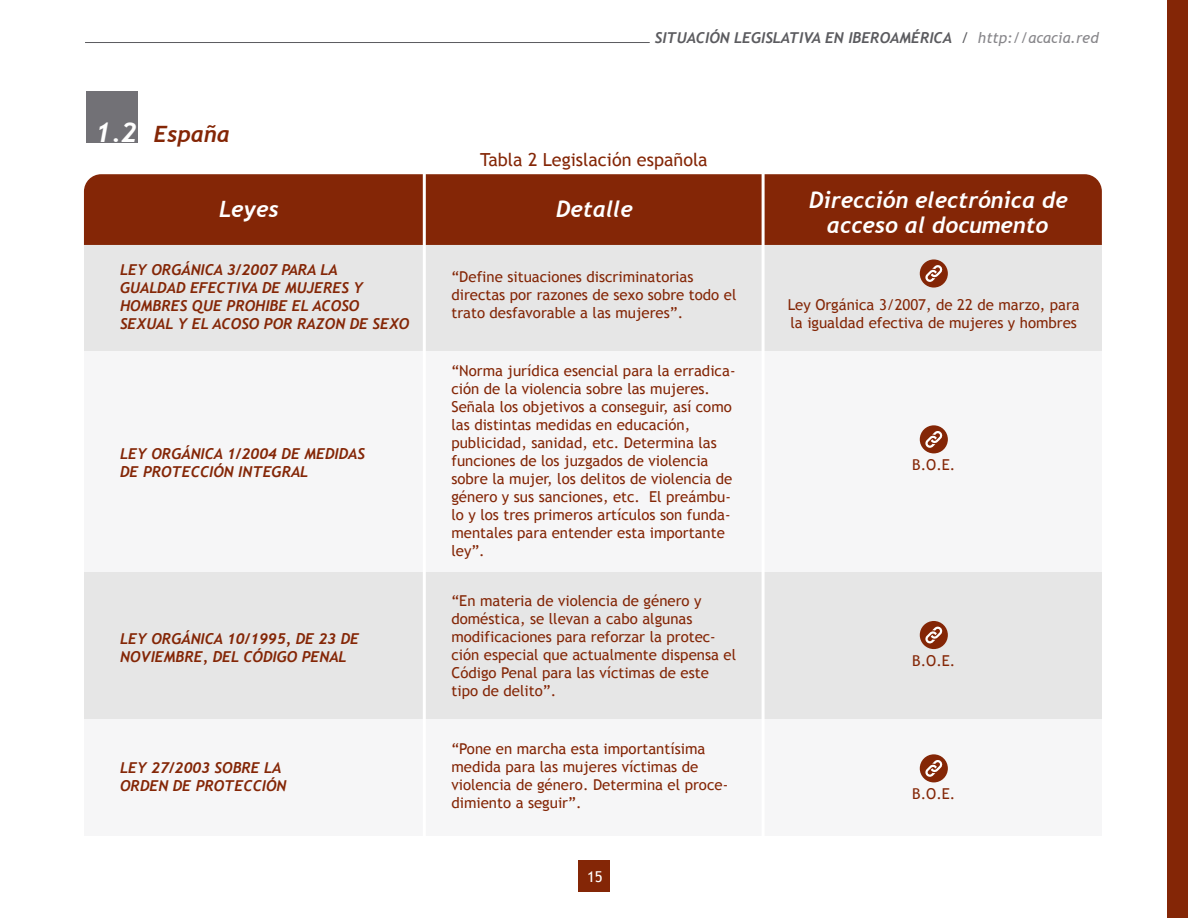
<style>
.page{position:relative;width:1188px;height:918px;background:#fff}
.page>*{position:absolute;margin:0;border:0;box-sizing:border-box;transform-origin:0 0}
.t1{font:italic 700 22.5px/25.5px "Trebuchet";color:#fff;text-align:center}
.t2{font:italic 700 22.5px "Trebuchet";color:#842606}
.t3{font:18px "Trebuchet MS";color:#842606}
.t4{font:15px/18px "Trebuchet MS";color:#842606}
.t5{font:italic 700 15px/18px "Trebuchet";color:#842606}
.t6{font:italic 700 15px "Trebuchet";color:#5b5b5f}
.t7{font:15px "Trebuchet MS";color:#fff}
.s1{font-size:27.15px;color:#fff}
.s2{font-family:"Trebuchet MS";font-weight:400}
.s3{font-family:"Trebuchet MS";font-weight:400;color:#87868a}
</style>
<div class="page">
<div style="left:1167px;top:0;width:21px;height:918px;background:#842606"></div>
<hr style="left:85px;top:42px;width:565px;height:1px;background:#5b5b5f">
<div style="left:578px;top:860px;width:32px;height:31px;background:#842606"></div>
<div style="left:84px;top:241px;width:1018px;height:595px;background:#e6e6e6"></div>
<div style="left:84px;top:351px;width:1018px;height:220px;background:#f6f6f7"></div>
<div style="left:84px;top:719px;width:1018px;height:117px;background:#f6f6f7"></div>
<div style="left:87px;top:91px;width:51px;height:51px;background:#727176"></div>
<div style="left:84px;top:174px;width:1018px;height:71px;background:#842606"></div>
<hr style="left:762px;top:171px;width:3px;height:673px;background:#fff">
<hr style="left:423px;top:171px;width:3px;height:673px;background:#fff">
<div style="left:920px;top:259px;width:28px;height:29px;background:#842606;border-radius:50%"></div>
<svg style="left:925px;top:265px;width:18px;height:17px"></svg>
<div style="left:920px;top:425px;width:28px;height:28px;background:#842606;border-radius:50%"></div>
<svg style="left:925px;top:431px;width:18px;height:17px"></svg>
<div style="left:920px;top:621px;width:28px;height:28px;background:#842606;border-radius:50%"></div>
<svg style="left:925px;top:627px;width:18px;height:16px"></svg>
<div style="left:920px;top:754px;width:28px;height:28px;background:#842606;border-radius:50%"></div>
<svg style="left:925px;top:760px;width:18px;height:17px"></svg>
<h1 class="t2" style="left:95px;top:121px;width:137px"><span class="s1">1.2</span> España</h1>
<p class="t6" style="left:655px;top:28px;width:445px">SITUACIÓN LEGISLATIVA EN IBEROAMÉRICA <span class="s2">/</span> <span class="s3">http://acacia.red</span></p>
<p class="t3" style="left:480px;top:149px;width:229px">Tabla 2 Legislación española</p>
<h1 class="t1" style="left:219px;top:196px;width:61px">Leyes</h1>
<h1 class="t1" style="left:556px;top:196px;width:78px">Detalle</h1>
<h1 class="t1" style="left:809px;top:187px;width:260px">Dirección electrónica de acceso al documento</h1>
<p class="t5" style="left:120px;top:261px;width:291px">LEY ORGÁNICA 3/2007 PARA LA<br>GUALDAD EFECTIVA DE MUJERES Y<br>HOMBRES QUE PROHIBE EL ACOSO<br>SEXUAL Y EL ACOSO POR RAZON DE SEXO</p>
<p class="t4" style="left:451px;top:268px;width:286px">“Define situaciones discriminatorias directas por razones de sexo sobre todo el trato desfavorable a las mujeres”.</p>
<p class="t4" style="left:788px;top:296px;width:294px">Ley Orgánica 3/2007, de 22 de marzo, para la igualdad efectiva de mujeres y hombres</p>
<p class="t5" style="left:120px;top:445px;width:246px">LEY ORGÁNICA 1/2004 DE MEDIDAS<br>DE PROTECCIÓN INTEGRAL</p>
<p class="t5" style="left:120px;top:630px;width:241px">LEY ORGÁNICA 10/1995, DE 23 DE<br>NOVIEMBRE, DEL CÓDIGO PENAL</p>
<p class="t5" style="left:120px;top:758px;width:168px">LEY 27/2003 SOBRE LA<br>ORDEN DE PROTECCIÓN</p>
<p class="t4" style="left:451px;top:362px;width:286px">“Norma jurídica esencial para la erradica&shy;ción de la violencia sobre las mujeres.<br>Señala los objetivos a conseguir, así como las distintas medidas en educación, publicidad, sanidad, etc. Determina las funciones de los juzgados de violencia sobre la mujer, los delitos de violencia de género y sus sanciones, etc. El preámbu&shy;lo y los tres primeros artículos son funda&shy;mentales para entender esta importante ley”.</p>
<p class="t4" style="left:451px;top:592px;width:286px">“En materia de violencia de género y doméstica, se llevan a cabo algunas modificaciones para reforzar la protec&shy;ción especial que actualmente dispensa el Código Penal para las víctimas de este tipo de delito”.</p>
<p class="t4" style="left:451px;top:740px;width:278px">“Pone en marcha esta importantísima medida para las mujeres víctimas de violencia de género. Determina el proce&shy;dimiento a seguir”.</p>
<p class="t7" style="left:587px;top:867px;width:17px">15</p>
<p class="t4" style="left:912px;top:456px;width:45px">B.O.E.</p>
<p class="t4" style="left:912px;top:652px;width:45px">B.O.E.</p>
<p class="t4" style="left:912px;top:785px;width:45px">B.O.E.</p>
</div>
